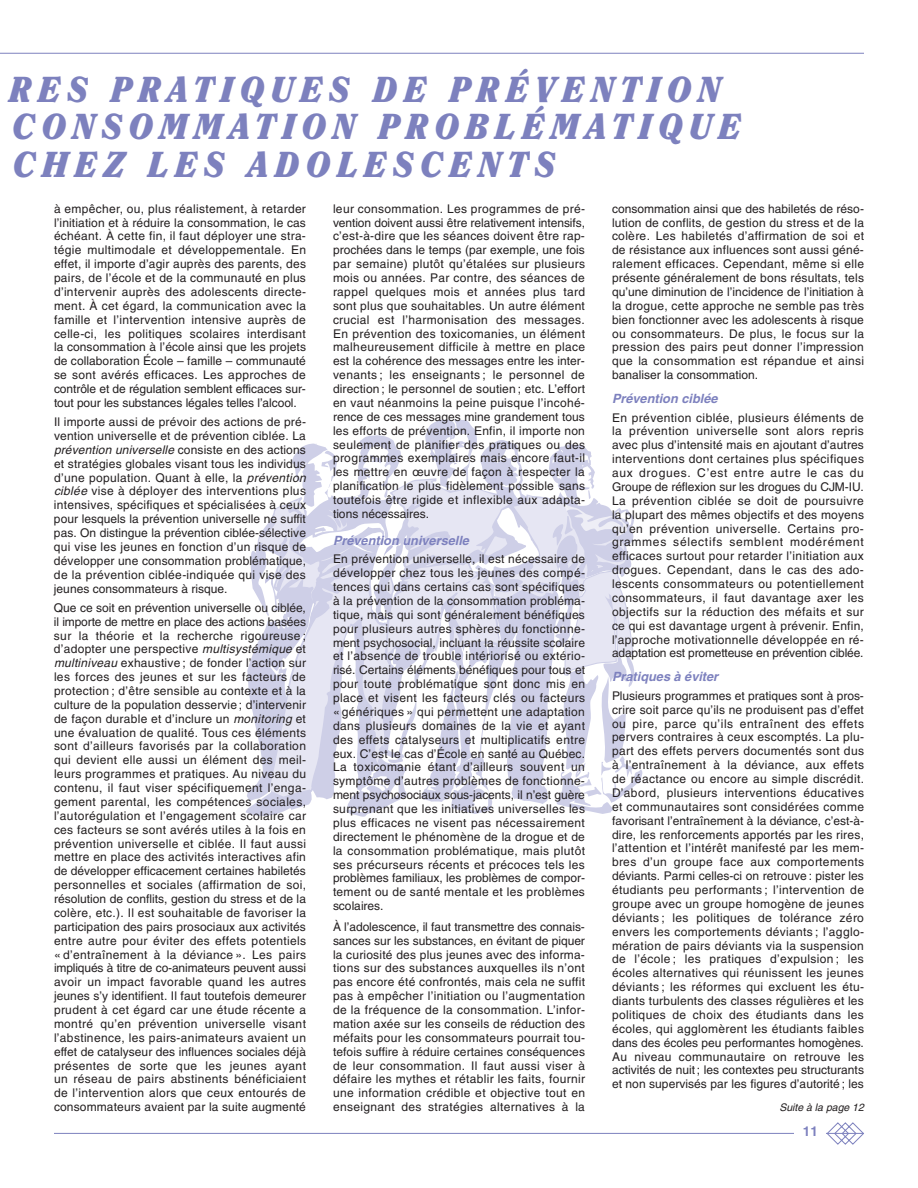
<style>
.page{position:relative;width:918px;height:1188px;background:#fff}
.page>*{position:absolute;margin:0;border:0;box-sizing:border-box;transform-origin:0 0}
.t1{font:italic 900 36px/37.5px "Clearface";letter-spacing:.185em;color:#7d81be;scale:.95 1}
.t2{font:700 13.5px "Helvetica";color:#7d81be}
.t3{font:italic 700 12.75px "Helvetica";color:#7d81be}
.t4{font:12px/13.8px "Helvetica";letter-spacing:.015em;color:#231f20;text-align:justify}
.t5{font:italic 10.5px "Helvetica";color:#231f20}
.s1{font-style:italic}
</style>
<div class="page">
<svg style="left:246px;top:537px;width:121px;height:280px"></svg>
<svg style="left:259px;top:420px;width:383px;height:394px"></svg>
<hr style="left:54px;top:1133px;width:810px;height:1px;background:#7d81be">
<hr style="left:0;top:53px;width:864px;height:1px;background:#7d81be">
<svg style="left:826px;top:1122px;width:38px;height:23px"></svg>
<div style="left:795px;top:1124px;width:31px;height:21px;background:#fff"></div>
<h1 class="t1" style="left:10px;top:73px;width:772px">RES PRATIQUES DE PRÉVENTION<br>CONSOMMATION PROBLÉMATIQUE<br>CHEZ LES ADOLESCENTS</h1>
<p class="t4" style="left:54px;top:203px;width:254px">à empêcher, ou, plus réalistement, à retarder l’initiation et à réduire la consommation, le cas échéant. À cette fin, il faut déployer une stra&shy;tégie multimodale et développementale. En effet, il importe d’agir auprès des parents, des pairs, de l’école et de la communauté en plus d’intervenir auprès des adolescents directe&shy;ment. À cet égard, la communication avec la famille et l’intervention intensive auprès de celle-ci, les politiques scolaires interdisant la consommation à l’école ainsi que les projets de collaboration École – famille – communauté se sont avérés efficaces. Les approches de contrôle et de régulation semblent efficaces sur&shy;tout pour les substances légales telles l’alcool.</p>
<p class="t4" style="left:54px;top:416px;width:256px;text-align:left">Il importe aussi de prévoir des actions de pré&shy;vention universelle et de prévention ciblée. La <span class="s1">prévention universelle</span> c o n s i s t e e n d e s a ct i o n s et stratégies globales visant tous les individus d’une population. Quant à elle, la <span class="s1">prévention ciblée</span> vise à déployer des interventions plus intensives, spécifiques et spécialisées à ceux pour lesquels la prévention universelle ne suffit pas. On distingue la prévention ciblée-sélective qui vise les jeunes en fonction d’un risque de développer une consommation problématique, de la prévention ciblée-indiquée qui vise des jeunes consommateurs à risque.</p>
<p class="t4" style="left:54px;top:602px;width:254px">Que ce soit en prévention universelle ou ciblée, il importe de mettre en place des actions basées sur la théorie et la recherche rigoureuse ; d’adopter une perspective <span class="s1">multisystémique</span>et <span class="s1">multiniveau</span>exhaustive ; de fonder l’action sur les forces des jeunes et sur les facteurs de protection ; d’être sensible au contexte et à la culture de la population desservie ; d’intervenir de façon durable et d’inclure un <span class="s1">monitoring</span>et une évaluation de qualité. Tous ces éléments sont d’ailleurs favorisés par la collaboration qui devient elle aussi un élément des meil&shy;leurs programmes et pratiques. Au niveau du contenu, il faut viser spécifiquement l’enga&shy;gement parental, les compétences sociales, l’autorégulation et l’engagement scolaire car ces facteurs se sont avérés utiles à la fois en prévention universelle et ciblée. Il faut aussi mettre en place des activités interactives afin de développer efficacement certaines habiletés personnelles et sociales (affirmation de soi, résolution de conflits, gestion du stress et de la colère, etc.). Il est souhaitable de favoriser la participation des pairs prosociaux aux activités entre autre pour éviter des effets potentiels « d’entraînement à la déviance ». Les pairs impliqués à titre de co-animateurs peuvent aussi avoir un impact favorable quand les autres jeunes s’y identifient. Il faut toutefois demeurer prudent à cet égard car une étude récente a montré qu’en prévention universelle visant l’abstinence, les pairs-animateurs avaient un effet de catalyseur des influences sociales déjà présentes de sorte que les jeunes ayant un réseau de pairs abstinents bénéficiaient de l’intervention alors que ceux entourés de consommateurs avaient par la suite augmenté</p>
<p class="t4" style="left:333px;top:203px;width:254px">leur consommation. Les programmes de pré&shy;vention doivent aussi être relativement intensifs, c’est-à-dire que les séances doivent être rap&shy;prochées dans le temps (par exemple, une fois par semaine) plutôt qu’étalées sur plusieurs mois ou années. Par contre, des séances de rappel quelques mois et années plus tard sont plus que souhaitables. Un autre élément crucial est l’harmonisation des messages.<br>En prévention des toxicomanies, un élément malheureusement difficile à mettre en place est la cohérence des messages entre les inter&shy;venants ; les enseignants ; le personnel de direction ; le personnel de soutien ; etc. L’effort en vaut néanmoins la peine puisque l’incohé&shy;rence de ces messages mine grandement tous les efforts de prévention. Enfin, il importe non seulement de planifier des pratiques ou des programmes exemplaires mais encore faut-il les mettre en œuvre de façon à respecter la planification le plus fidèlement possible sans toutefois être rigide et inflexible aux adapta&shy;tions nécessaires.</p>
<p class="t3" style="left:333px;top:536px;width:140px">Prévention universelle</p>
<p class="t4" style="left:333px;top:553px;width:254px">En prévention universelle, il est nécessaire de développer chez tous les jeunes des compé&shy;tences qui dans certains cas sont spécifiques à la prévention de la consommation probléma&shy;tique, mais qui sont généralement bénéfiques pour plusieurs autres sphères du fonctionne&shy;ment psychosocial, incluant la réussite scolaire et l’absence de trouble intériorisé ou extério&shy;risé. Certains éléments bénéfiques pour tous et pour toute problématique sont donc mis en place et visent les facteurs clés ou facteurs « génériques » qui permettent une adaptation dans plusieurs domaines de la vie et ayant des effets catalyseurs et multiplicatifs entre eux. C’est le cas d’École en santé au Québec.<br>La toxicomanie étant d’ailleurs souvent un symptôme d’autres problèmes de fonctionne&shy;ment psychosociaux sous-jacents, il n’est guère surprenant que les initiatives universelles les plus efficaces ne visent pas nécessairement directement le phénomène de la drogue et de la consommation problématique, mais plutôt ses précurseurs récents et précoces tels les problèmes familiaux, les problèmes de compor&shy;tement ou de santé mentale et les problèmes scolaires.</p>
<p class="t4" style="left:333px;top:921px;width:254px">À l’adolescence, il faut transmettre des connais&shy;sances sur les substances, en évitant de piquer la curiosité des plus jeunes avec des informa&shy;tions sur des substances auxquelles ils n’ont pas encore été confrontés, mais cela ne suffit pas à empêcher l’initiation ou l’augmentation de la fréquence de la consommation. L’infor&shy;mation axée sur les conseils de réduction des méfaits pour les consommateurs pourrait tou&shy;tefois suffire à réduire certaines conséquences de leur consommation. Il faut aussi viser à défaire les mythes et rétablir les faits, fournir une information crédible et objective tout en enseignant des stratégies alternatives à la</p>
<p class="t4" style="left:612px;top:203px;width:254px">consommation ainsi que des habiletés de réso&shy;lution de conflits, de gestion du stress et de la colère. Les habiletés d’affirmation de soi et de résistance aux influences sont aussi géné&shy;ralement efficaces. Cependant, même si elle présente généralement de bons résultats, tels qu’une diminution de l’incidence de l’initiation à la drogue, cette approche ne semble pas très bien fonctionner avec les adolescents à risque ou consommateurs. De plus, le focus sur la pression des pairs peut donner l’impression que la consommation est répandue et ainsi banaliser la consommation.</p>
<p class="t3" style="left:612px;top:394px;width:110px">Prévention ciblée</p>
<p class="t4" style="left:612px;top:412px;width:254px">En prévention ciblée, plusieurs éléments de la prévention universelle sont alors repris avec plus d’intensité mais en ajoutant d’autres interventions dont certaines plus spécifiques aux drogues. C’est entre autre le cas du Groupe de réflexion sur les drogues du CJM-IU.<br>La prévention ciblée se doit de poursuivre la plupart des mêmes objectifs et des moyens qu’en prévention universelle. Certains pro&shy;grammes sélectifs semblent modérément efficaces surtout pour retarder l’initiation aux drogues. Cependant, dans le cas des ado&shy;lescents consommateurs ou potentiellement consommateurs, il faut davantage axer les objectifs sur la réduction des méfaits et sur ce qui est davantage urgent à prévenir. Enfin, l’approche motivationnelle développée en ré&shy;adaptation est prometteuse en prévention ciblée.</p>
<p class="t3" style="left:612px;top:672px;width:110px">Pratiques à éviter</p>
<p class="t4" style="left:612px;top:690px;width:254px">Plusieurs programmes et pratiques sont à pros&shy;crire soit parce qu’ils ne produisent pas d’effet ou pire, parce qu’ils entraînent des effets pervers contraires à ceux escomptés. La plu&shy;part des effets pervers documentés sont dus à l’entraînement à la déviance, aux effets de réactance ou encore au simple discrédit.<br>D’abord, plusieurs interventions éducatives et communautaires sont considérées comme favorisant l’entraînement à la déviance, c’est-à&shy;dire, les renforcements apportés par les rires, l’attention et l’intérêt manifesté par les mem&shy;bres d’un groupe face aux comportements déviants. Parmi celles-ci on retrouve : pister les étudiants peu performants ; l’intervention de groupe avec un groupe homogène de jeunes déviants ; les politiques de tolérance zéro envers les comportements déviants ; l’agglo&shy;mération de pairs déviants via la suspension de l’école ; les pratiques d’expulsion ; les écoles alternatives qui réunissent les jeunes déviants ; les réformes qui excluent les étu&shy;diants turbulents des classes régulières et les politiques de choix des étudiants dans les écoles, qui agglomèrent les étudiants faibles dans des écoles peu performantes homogènes.<br>Au niveau communautaire on retrouve les activités de nuit ; les contextes peu structurants et non supervisés par les figures d’autorité ; les</p>
<p class="t2" style="left:803px;top:1126px;width:17px">11</p>
<p class="t5" style="left:779px;top:1104px;width:88px">Suite à la page 12</p>
</div>
